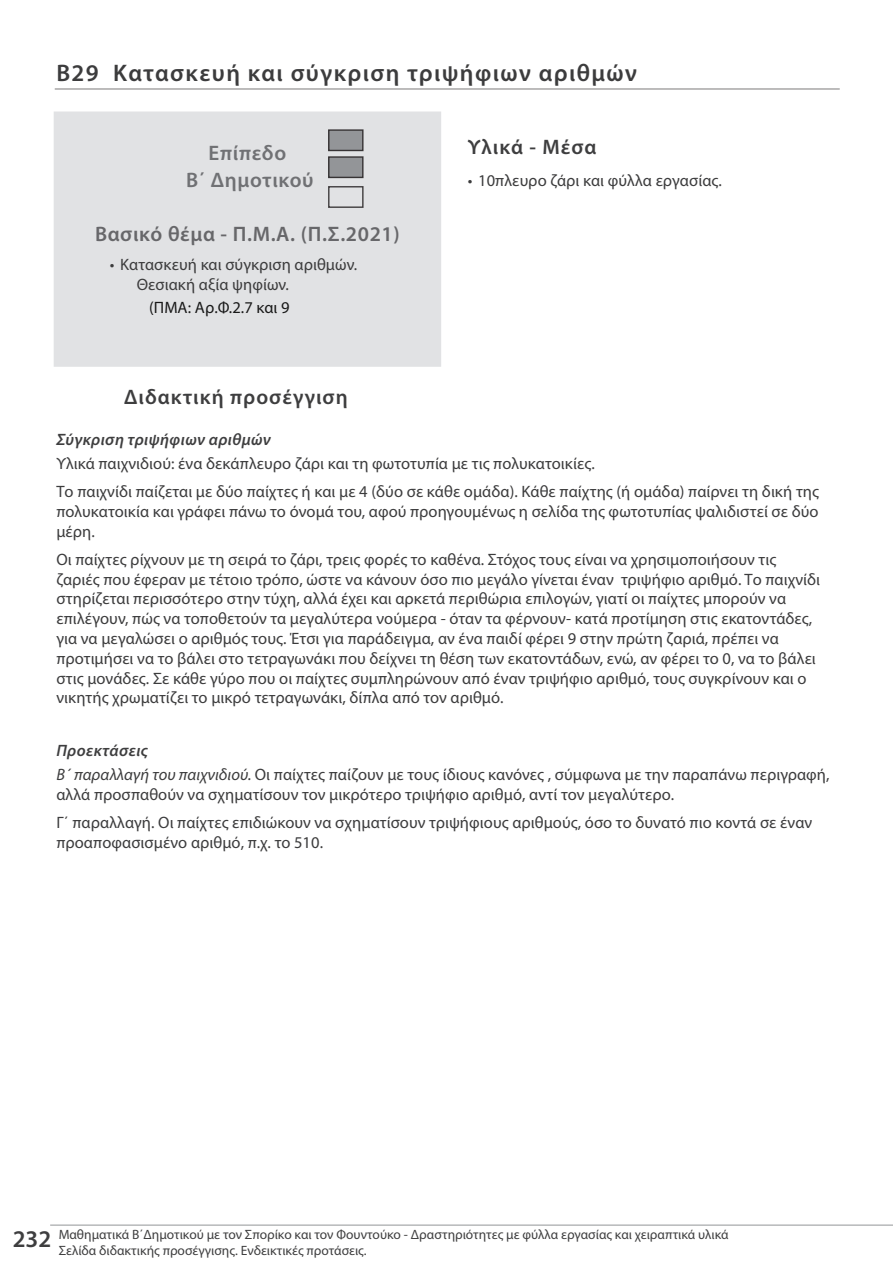
<style>
.page{position:relative;width:893px;height:1263px;background:#fff}
.page>*{position:absolute;margin:0;border:0;box-sizing:border-box;transform-origin:0 0}
.title_1{font:600 24px "Myriad Pro";letter-spacing:.06em;color:#3c3c3d}
.t1{font:600 21px "Myriad Pro";letter-spacing:.05em;color:#3e3e3f}
.t2{font:600 21px "Myriad Pro";letter-spacing:.03em;color:#67676a}
.t3{font:600 21px/27px "Myriad Pro";letter-spacing:.03em;color:#707174;text-align:center}
.teachers_text{font:16.5px/19.8px "Myriad Pro";letter-spacing:.005em;color:#3c3c3d}
.ypotitlos{font:italic 600 16.5px "Myriad Pro";letter-spacing:.025em;color:#3e3e3f}
.normal_11{font:16.5px "Myriad Pro";letter-spacing:.005em;color:#191919}
.t4{font:13.5px/16.2px "Myriad Pro";color:#3e3e3f}
.s1{font-style:italic}
.s2{font-weight:600;font-size:24px}
</style>
<div class="page">
<div style="left:54px;top:112px;width:386px;height:254px;background:#e1e2e4"></div>
<div style="left:54px;top:112px;width:387px;height:255px;border:2px solid #e1e2e4"></div>
<div style="left:329px;top:157px;width:34px;height:20px;background:#939598"></div>
<div style="left:329px;top:130px;width:34px;height:20px;background:#939598"></div>
<hr style="left:50px;top:1225px;width:843px;height:1px;background:#939598">
<hr style="left:55px;top:89px;width:785px;height:1px;background:#231f20">
<div style="left:328px;top:129px;width:36px;height:22px;border:1px solid #231f20"></div>
<div style="left:328px;top:156px;width:36px;height:22px;border:1px solid #231f20"></div>
<div style="left:328px;top:186px;width:36px;height:22px;border:1px solid #231f20"></div>
<p class="title_1" style="left:56px;top:58px;width:582px">Β29 Κατασκευή και σύγκριση τριψήφιων αριθμών</p>
<p class="t3" style="left:186px;top:139px;width:129px">Επίπεδο<br>Β΄ Δημοτικού</p>
<p class="t2" style="left:95px;top:221px;width:306px">Βασικό θέμα - Π.Μ.Α. (Π.Σ.2021)</p>
<p class="teachers_text" style="left:137px;top:255px;width:222px;text-indent:-27px">• Κατασκευή και σύγκριση αριθμών.<br>Θεσιακή αξία ψηφίων.</p>
<p class="normal_11" style="left:149px;top:298px;width:142px">(ΠΜΑ: Αρ.Φ.2.7 και 9</p>
<p class="t1" style="left:124px;top:384px;width:225px">Διδακτική προσέγγιση</p>
<p class="t1" style="left:468px;top:133px;width:130px">Υλικά - Μέσα</p>
<p class="teachers_text" style="left:468px;top:170px;width:256px">• 10πλευρο ζάρι και φύλλα εργασίας.</p>
<p class="ypotitlos" style="left:56px;top:428px;width:216px">Σύγκριση τριψήφιων αριθμών</p>
<p class="teachers_text" style="left:56px;top:453px;width:540px">Υλικά παιχνιδιού: ένα δεκάπλευρο ζάρι και τη φωτοτυπία με τις πολυκατοικίες.</p>
<p class="teachers_text" style="left:56px;top:481px;width:764px;text-align:justify">Το παιχνίδι παίζεται με δύο παίχτες ή και με 4 (δύο σε κάθε ομάδα). Κάθε παίχτης (ή ομάδα) παίρνει τη δική της πολυκατοικία και γράφει πάνω το όνομά του, αφού προηγουμένως η σελίδα της φωτοτυπίας ψαλιδιστεί σε δύο μέρη.</p>
<p class="teachers_text" style="left:56px;top:549px;width:765px">Οι παίχτες ρίχνουν με τη σειρά το ζάρι, τρεις φορές το καθένα. Στόχος τους είναι να χρησιμοποιήσουν τις ζαριές που έφεραν με τέτοιο τρόπο, ώστε να κάνουν όσο πιο μεγάλο γίνεται έναν τριψήφιο αριθμό. Το παιχνίδι στηρίζεται περισσότερο στην τύχη, αλλά έχει και αρκετά περιθώρια επιλογών, γιατί οι παίχτες μπορούν να επιλέγουν, πώς να τοποθετούν τα μεγαλύτερα νούμερα - όταν τα φέρνουν- κατά προτίμηση στις εκατοντάδες, για να μεγαλώσει ο αριθμός τους. Έτσι για παράδειγμα, αν ένα παιδί φέρει 9 στην πρώτη ζαριά, πρέπει να προτιμήσει να το βάλει στο τετραγωνάκι που δείχνει τη θέση των εκατοντάδων, ενώ, αν φέρει το 0, να το βάλει στις μονάδες. Σε κάθε γύρο που οι παίχτες συμπληρώνουν από έναν τριψήφιο αριθμό, τους συγκρίνουν και ο νικητής χρωματίζει το μικρό τετραγωνάκι, δίπλα από τον αριθμό.</p>
<p class="ypotitlos" style="left:56px;top:740px;width:93px">Προεκτάσεις</p>
<p class="teachers_text" style="left:56px;top:764px;width:775px"><span class="s1">Β΄ παραλλαγή του παιχνιδιού.</span> Οι παίχτες παίζουν με τους ίδιους κανόνες , σύμφωνα με την παραπάνω περιγραφή, αλλά προσπαθούν να σχηματίσουν τον μικρότερο τριψήφιο αριθμό, αντί τον μεγαλύτερο.</p>
<p class="teachers_text" style="left:56px;top:812px;width:757px">Γ΄ παραλλαγή. Οι παίχτες επιδιώκουν να σχηματίσουν τριψήφιους αριθμούς, όσο το δυνατό πιο κοντά σε έναν προαποφασισμένο αριθμό, π.χ. το 510.</p>
<p class="t4" style="left:59px;top:1226px;width:671px;text-indent:-46px"><span class="s2">232</span> Μαθηματικά Β΄Δημοτικού με τον Σπορίκο και τον Φουντούκο - Δραστηριότητες με φύλλα εργασίας και χειραπτικά υλικά<br>Σελίδα διδακτικής προσέγγισης. Ενδεικτικές προτάσεις.</p>
</div>
